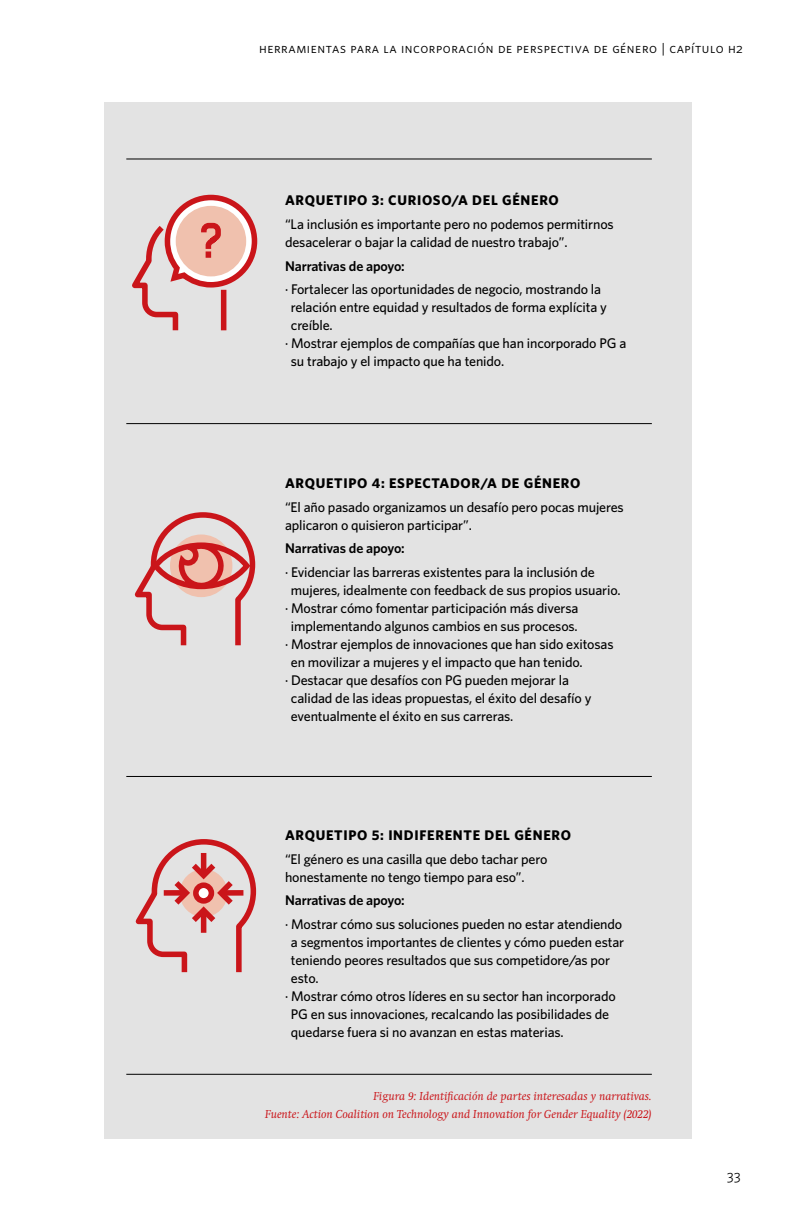
<style>
.page{position:relative;width:792px;height:1224px;background:#fff}
.page>*{position:absolute;margin:0;border:0;box-sizing:border-box;transform-origin:0 0}
.t1{font:500 14px/18px "Whitney";letter-spacing:-.01em;color:#000}
.t2{font:700 14px "Whitney";letter-spacing:.05em;color:#000}
.t3{font:14px "Whitney Book SC";letter-spacing:.04em;color:#000}
.t4{font:600 14px "Whitney";letter-spacing:-.01em;color:#000}
.t5{font:italic 12px/18px "Swift";color:#ca151a;text-align:right}
</style>
<div class="page">
<div style="left:104px;top:102px;width:588px;height:1037px;background:#e3e3e3"></div>
<hr style="left:126px;top:1074px;width:526px;height:1px;background:#000">
<hr style="left:126px;top:423px;width:526px;height:1px;background:#000">
<hr style="left:126px;top:776px;width:526px;height:1px;background:#000">
<hr style="left:126px;top:159px;width:526px;height:1px;background:#000">
<svg style="left:132px;top:194px;width:126px;height:137px"></svg>
<svg style="left:134px;top:512px;width:122px;height:134px"></svg>
<svg style="left:135px;top:839px;width:122px;height:134px"></svg>
<div style="left:164px;top:890px;width:19px;height:6px;background:#ca151a"></div>
<p class="t3" style="left:259px;top:40px;width:485px">herramientas para la incorporación de perspectiva de género | capítulo h2</p>
<p class="t2" style="left:285px;top:192px;width:275px">ARQUETIPO 3: CURIOSO/A DEL GÉNERO</p>
<p class="t1" style="left:285px;top:215px;width:330px">“La inclusión es importante pero no podemos permitirnos desacelerar o bajar la calidad de nuestro trabajo”.</p>
<p class="t4" style="left:285px;top:257px;width:121px">Narrativas de apoyo:</p>
<p class="t1" style="left:285px;top:280px;width:318px">· Fortalecer las oportunidades de negocio, mostrando la</p>
<p class="t1" style="left:291px;top:298px;width:317px">relación entre equidad y resultados de forma explícita y</p>
<p class="t1" style="left:291px;top:316px;width:43px">creíble.</p>
<p class="t1" style="left:285px;top:334px;width:343px">· Mostrar ejemplos de compañías que han incorporado PG a</p>
<p class="t1" style="left:291px;top:352px;width:215px">su trabajo y el impacto que ha tenido.</p>
<p class="t2" style="left:285px;top:475px;width:297px">ARQUETIPO 4: ESPECTADOR/A DE GÉNERO</p>
<p class="t1" style="left:285px;top:497px;width:340px">“El año pasado organizamos un desafío pero pocas mujeres aplicaron o quisieron participar”.</p>
<p class="t4" style="left:285px;top:540px;width:121px">Narrativas de apoyo:</p>
<p class="t1" style="left:285px;top:563px;width:311px">· Evidenciar las barreras existentes para la inclusión de</p>
<p class="t1" style="left:291px;top:581px;width:331px">mujeres, idealmente con feedback de sus propios usuario.</p>
<p class="t1" style="left:285px;top:599px;width:295px">· Mostrar cómo fomentar participación más diversa</p>
<p class="t1" style="left:291px;top:617px;width:288px">implementando algunos cambios en sus procesos.</p>
<p class="t1" style="left:285px;top:635px;width:330px">· Mostrar ejemplos de innovaciones que han sido exitosas</p>
<p class="t1" style="left:291px;top:653px;width:293px">en movilizar a mujeres y el impacto que han tenido.</p>
<p class="t1" style="left:285px;top:671px;width:285px">· Destacar que desafíos con PG pueden mejorar la</p>
<p class="t1" style="left:291px;top:689px;width:302px">calidad de las ideas propuestas, el éxito del desafío y</p>
<p class="t1" style="left:291px;top:707px;width:224px">eventualmente el éxito en sus carreras.</p>
<p class="t2" style="left:285px;top:827px;width:287px">ARQUETIPO 5: INDIFERENTE DEL GÉNERO</p>
<p class="t1" style="left:285px;top:849px;width:264px">“El género es una casilla que debo tachar pero honestamente no tengo tiempo para eso”.</p>
<p class="t4" style="left:285px;top:892px;width:121px">Narrativas de apoyo:</p>
<p class="t1" style="left:285px;top:915px;width:339px">· Mostrar cómo sus soluciones pueden no estar atendiendo</p>
<p class="t1" style="left:291px;top:933px;width:335px">a segmentos importantes de clientes y cómo pueden estar</p>
<p class="t1" style="left:291px;top:951px;width:321px">teniendo peores resultados que sus competidore/as por</p>
<p class="t1" style="left:291px;top:969px;width:29px">esto.</p>
<p class="t1" style="left:285px;top:987px;width:332px">· Mostrar cómo otros líderes en su sector han incorporado</p>
<p class="t1" style="left:291px;top:1005px;width:320px">PG en sus innovaciones, recalcando las posibilidades de</p>
<p class="t1" style="left:291px;top:1023px;width:274px">quedarse fuera si no avanzan en estas materias.</p>
<p class="t5" style="left:265px;top:1087px;width:388px">Figura 9: Identificación de partes interesadas y narrativas.<br>Fuente: Action Coalition on Technology and Innovation for Gender Equality (2022)</p>
<p class="t3" style="left:727px;top:1167px;width:15px">33</p>
</div>
